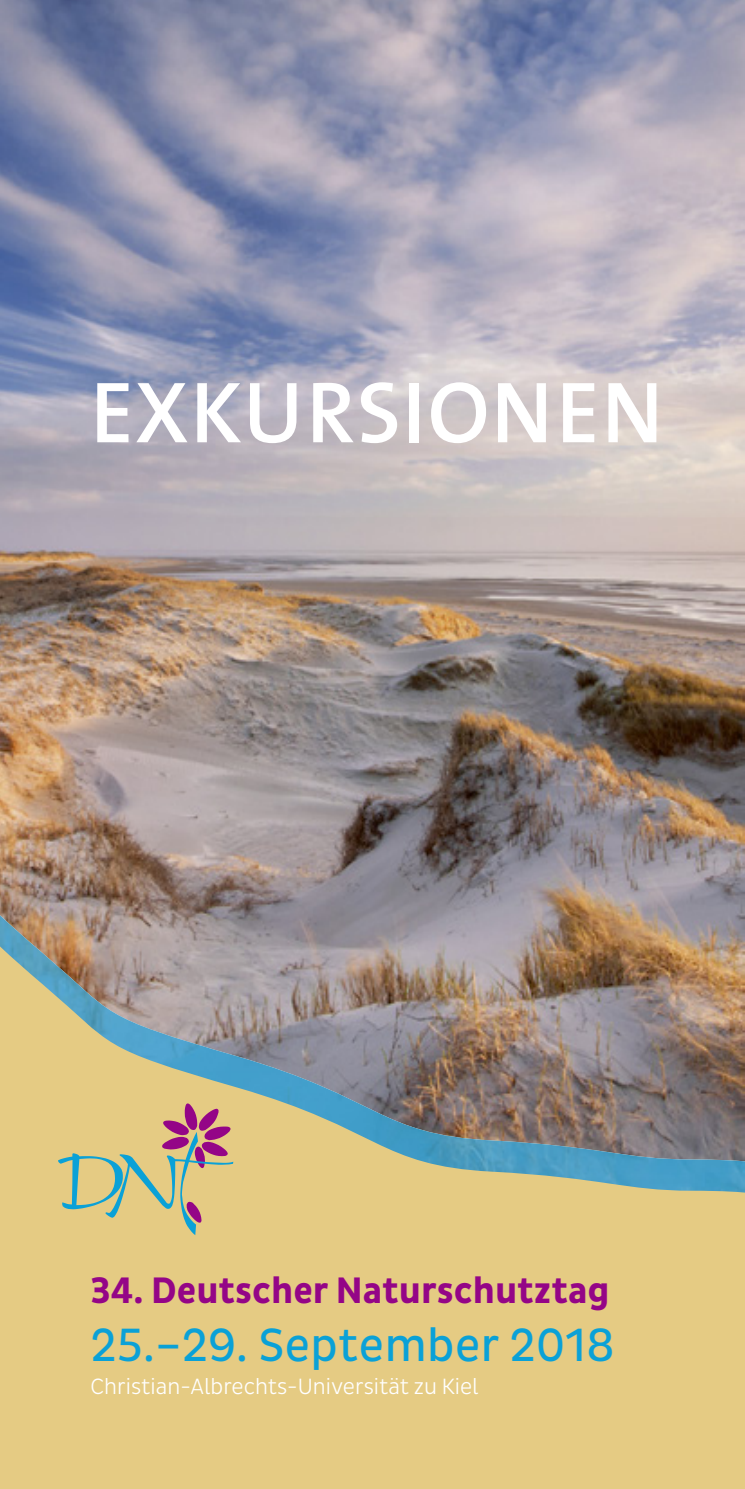
<style>
.page{position:relative;width:745px;height:1489px;background:#fff}
.page>*{position:absolute;margin:0;border:0;box-sizing:border-box;transform-origin:0 0}
.t1{font:600 87.5px "The Sans B6";letter-spacing:.02em;color:#fff}
.t2{font:47.5px "Pluto Sans Cond";letter-spacing:.01em;color:#0aa1d7}
.t3{font:700 37.5px "Pluto Sans Cond";color:#940587}
.t4{font:300 22.5px "Pluto Sans Cond";color:#fff}
</style>
<div class="page">
<img style="left:0;top:0;width:744px;height:915px">
<img style="left:0;top:915px;width:744px;height:7px">
<svg style="left:0;top:922px;width:744px;height:566px;background:#c3b385"></svg>
<svg style="left:58px;top:1103px;width:175px;height:132px;background:#cab88b"></svg>
<h1 class="t1" style="left:90px;top:367px;width:574px">EXKURSIONEN</h1>
<h3 class="t3" style="left:90px;top:1269px;width:520px">34. Deutscher Naturschutztag</h3>
<h2 class="t2" style="left:90px;top:1317px;width:525px">25.–29. September 2018</h2>
<p class="t4" style="left:90px;top:1373px;width:389px">Christian-Albrechts-Universität zu Kiel</p>
</div>
